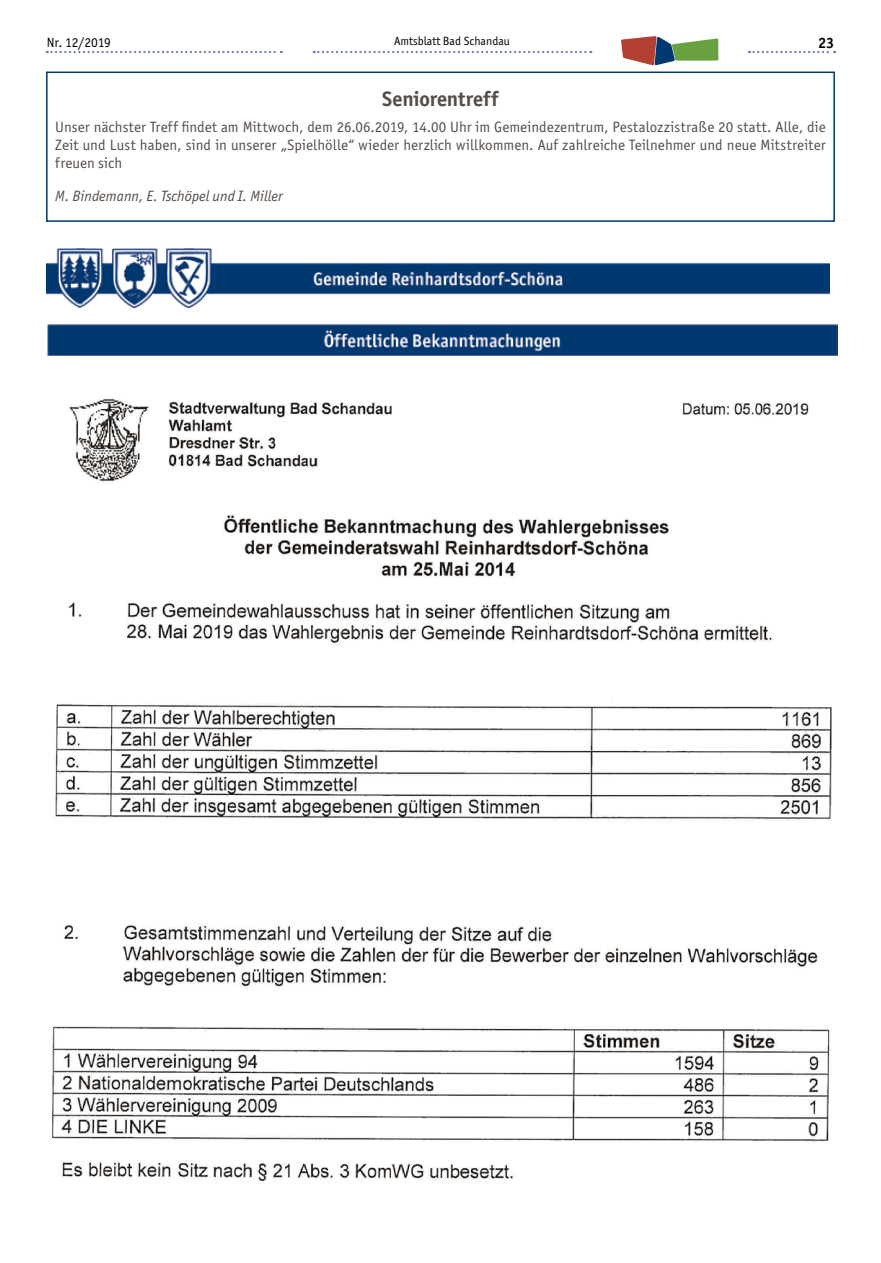
<style>
.page{position:relative;width:881px;height:1263px;background:#fff}
.page>*{position:absolute;margin:0;border:0;box-sizing:border-box;transform-origin:0 0}
.t1{font:700 21px "Officina San ITC";letter-spacing:-.005em;color:#544d48}
.t2{font:15px/18px "Officina San ITC";letter-spacing:.005em;color:#544d48;text-align:justify}
.t3{font:italic 15px "Officina San ITC";color:#544d48}
.t4{font:700 15px "Officina San ITC";color:#000}
.t5{font:13.5px "Officina San ITC";letter-spacing:-.015em;color:#000}
.t6{font:12px "Officina San ITC";color:#000}
</style>
<div class="page">
<svg style="left:313px;top:51px;width:278px;height:2px"></svg>
<svg style="left:47px;top:51px;width:235px;height:2px"></svg>
<svg style="left:748px;top:51px;width:86px;height:2px"></svg>
<svg style="left:621px;top:36px;width:97px;height:29px"></svg>
<img style="left:47px;top:248px;width:782px;height:60px">
<div style="left:46px;top:72px;width:788px;height:150px;border:2px solid #003870"></div>
<img style="left:47px;top:324px;width:789px;height:32px">
<img style="left:51px;top:399px;width:781px;height:782px">
<p class="t5" style="left:47px;top:34px;width:66px">Nr. 12/2019</p>
<p class="t6" style="left:394px;top:34px;width:117px">Amtsblatt Bad Schandau</p>
<p class="t4" style="left:817px;top:34px;width:18px">23</p>
<h1 class="t1" style="left:382px;top:86px;width:118px">Seniorentreff</h1>
<p class="t2" style="left:55px;top:118px;width:771px">Unser nächster Treff findet am Mittwoch, dem 26.06.2019, 14.00 Uhr im Gemeindezentrum, Pestalozzistraße 20 statt. Alle, die Zeit und Lust haben, sind in unserer „Spielhölle“ wieder herzlich willkommen. Auf zahlreiche Teilnehmer und neue Mitstreiter freuen sich</p>
<p class="t3" style="left:55px;top:188px;width:228px">M. Bindemann, E. Tschöpel und I. Miller</p>
</div>
